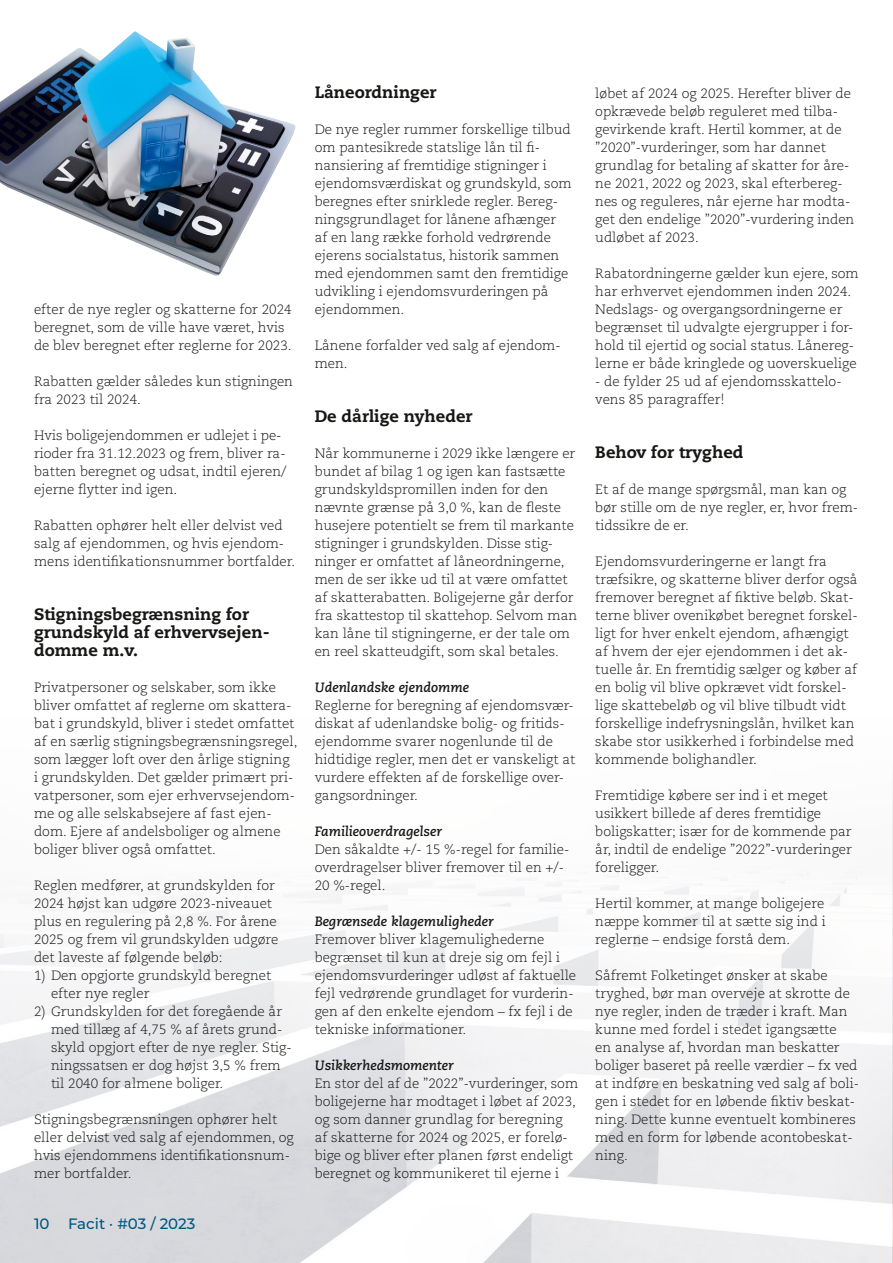
<style>
.page{position:relative;width:893px;height:1263px;background:#fff}
.page>*{position:absolute;margin:0;border:0;box-sizing:border-box;transform-origin:0 0}
.t1{font:800 16.5px/18px "Caecilia LT Std";color:#181716}
.t2{font:500 15px "Montserrat";color:#005681}
.t3{font:300 13.5px/18px "Caecilia LT Std";color:#181716}
.t4{font:italic 700 13.5px "Caecilia LT Std";color:#181716}
</style>
<div class="page">
<hr style="left:892px;top:0;width:1px;height:1263px;background:#eef3f7">
<img style="left:0;top:714px;width:893px;height:549px">
<img style="left:0;top:31px;width:296px;height:245px">
<p class="t3" style="left:34px;top:300px;width:259px">efter de nye regler og skatterne for 2024 beregnet, som de ville have været, hvis de blev beregnet efter reglerne for 2023.</p>
<p class="t3" style="left:34px;top:372px;width:260px">Rabatten gælder således kun stigningen fra 2023 til 2024.</p>
<p class="t3" style="left:34px;top:426px;width:254px">Hvis boligejendommen er udlejet i pe&shy;rioder fra 31.12.2023 og frem, bliver ra&shy;batten beregnet og udsat, indtil ejeren/ ejerne flytter ind igen.</p>
<p class="t3" style="left:34px;top:516px;width:263px">Rabatten ophører helt eller delvist ved salg af ejendommen, og hvis ejendom&shy;mens identifikationsnummer bortfalder.</p>
<p class="t1" style="left:34px;top:605px;width:237px">Stigningsbegrænsning for grundskyld af erhvervsejen&shy;domme m.v.</p>
<p class="t3" style="left:34px;top:678px;width:265px">Privatpersoner og selskaber, som ikke bliver omfattet af reglerne om skattera&shy;bat i grundskyld, bliver i stedet omfattet af en særlig stigningsbegrænsningsregel, som lægger loft over den årlige stigning<br>i grundskylden. Det gælder primært pri&shy;vatpersoner, som ejer erhvervsejendom&shy;me og alle selskabsejere af fast ejen&shy;dom. Ejere af andelsboliger og almene boliger bliver også omfattet.</p>
<p class="t3" style="left:34px;top:876px;width:246px">Reglen medfører, at grundskylden for 2024 højst kan udgøre 2023-niveauet plus en regulering på 2,8 %. For årene 2025 og frem vil grundskylden udgøre det laveste af følgende beløb:</p>
<p class="t3" style="left:51px;top:966px;width:222px;text-indent:-17px">1) Den opgjorte grundskyld beregnet efter nye regler</p>
<p class="t3" style="left:51px;top:1002px;width:242px;text-indent:-17px">2) Grundskylden for det foregående år med tillæg af 4,75 % af årets grund&shy;skyld opgjort efter de nye regler. Stig&shy;ningssatsen er dog højst 3,5 % frem til 2040 for almene boliger.</p>
<p class="t3" style="left:34px;top:1110px;width:261px">Stigningsbegrænsningen ophører helt eller delvist ved salg af ejendommen, og hvis ejendommens identifikationsnum&shy;mer bortfalder.</p>
<p class="t2" style="left:34px;top:1213px;width:163px">10 Facit · #03 / 2023</p>
<p class="t1" style="left:315px;top:83px;width:123px">Låneordninger</p>
<p class="t3" style="left:315px;top:120px;width:259px">De nye regler rummer forskellige tilbud om pantesikrede statslige lån til fi&shy;nansiering af fremtidige stigninger i ejendomsværdiskat og grundskyld, som beregnes efter snirklede regler. Bereg&shy;ningsgrundlaget for lånene afhænger af en lang række forhold vedrørende ejerens socialstatus, historik sammen med ejendommen samt den fremtidige udvikling i ejendomsvurderingen på ejendommen.</p>
<p class="t3" style="left:315px;top:336px;width:248px">Lånene forfalder ved salg af ejendom&shy;men.</p>
<p class="t1" style="left:315px;top:407px;width:159px">De dårlige nyheder</p>
<p class="t3" style="left:315px;top:444px;width:264px">Når kommunerne i 2029 ikke længere er bundet af bilag 1 og igen kan fastsætte grundskyldspromillen inden for den nævnte grænse på 3,0 %, kan de fleste husejere potentielt se frem til markante stigninger i grundskylden. Disse stig&shy;ninger er omfattet af låneordningerne, men de ser ikke ud til at være omfattet af skatterabatten. Boligejerne går derfor fra skattestop til skattehop. Selvom man kan låne til stigningerne, er der tale om en reel skatteudgift, som skal betales.</p>
<p class="t4" style="left:315px;top:679px;width:156px">Udenlandske ejendomme</p>
<p class="t3" style="left:315px;top:696px;width:262px">Reglerne for beregning af ejendomsvær&shy;diskat af udenlandske bolig- og fritids&shy;ejendomme svarer nogenlunde til de hidtidige regler, men det er vanskeligt at vurdere effekten af de forskellige over&shy;gangsordninger.</p>
<p class="t4" style="left:315px;top:823px;width:129px">Familieoverdragelser</p>
<p class="t3" style="left:315px;top:840px;width:256px">Den såkaldte +/- 15 %-regel for familie&shy;overdragelser bliver fremover til en +/-<br>20 %-regel.</p>
<p class="t4" style="left:315px;top:913px;width:181px">Begrænsede klagemuligheder</p>
<p class="t3" style="left:315px;top:930px;width:263px">Fremover bliver klagemulighederne begrænset til kun at dreje sig om fejl i ejendomsvurderinger udløst af faktuelle fejl vedrørende grundlaget for vurderin&shy;gen af den enkelte ejendom – fx fejl i de tekniske informationer.</p>
<p class="t4" style="left:315px;top:1057px;width:141px">Usikkerhedsmomenter</p>
<p class="t3" style="left:315px;top:1074px;width:265px">En stor del af de ”2022”-vurderinger, som boligejerne har modtaget i løbet af 2023, og som danner grundlag for beregning af skatterne for 2024 og 2025, er forelø&shy;bige og bliver efter planen først endeligt beregnet og kommunikeret til ejerne i</p>
<p class="t3" style="left:595px;top:84px;width:261px">løbet af 2024 og 2025. Herefter bliver de opkrævede beløb reguleret med tilba&shy;gevirkende kraft. Hertil kommer, at de ”2020”-vurderinger, som har dannet grundlag for betaling af skatter for åre&shy;ne 2021, 2022 og 2023, skal efterbereg&shy;nes og reguleres, når ejerne har modta&shy;get den endelige ”2020”-vurdering inden udløbet af 2023.</p>
<p class="t3" style="left:595px;top:264px;width:265px">Rabatordningerne gælder kun ejere, som har erhvervet ejendommen inden 2024.<br>Nedslags- og overgangsordningerne er begrænset til udvalgte ejergrupper i for&shy;hold til ejertid og social status. Lånereg&shy;lerne er både kringlede og uoverskuelige</p>
<p class="t3" style="left:595px;top:372px;width:248px">- de fylder 25 ud af ejendomsskattelo&shy;vens 85 paragraffer!</p>
<p class="t1" style="left:595px;top:443px;width:150px">Behov for tryghed</p>
<p class="t3" style="left:595px;top:480px;width:264px">Et af de mange spørgsmål, man kan og bør stille om de nye regler, er, hvor frem&shy;tidssikre de er.</p>
<p class="t3" style="left:595px;top:552px;width:264px">Ejendomsvurderingerne er langt fra træfsikre, og skatterne bliver derfor også fremover beregnet af fiktive beløb. Skat&shy;terne bliver ovenikøbet beregnet forskel&shy;ligt for hver enkelt ejendom, afhængigt af hvem der ejer ejendommen i det ak&shy;tuelle år. En fremtidig sælger og køber af en bolig vil blive opkrævet vidt forskel&shy;lige skattebeløb og vil blive tilbudt vidt forskellige indefrysningslån, hvilket kan skabe stor usikkerhed i forbindelse med kommende bolighandler.</p>
<p class="t3" style="left:595px;top:786px;width:258px">Fremtidige købere ser ind i et meget usikkert billede af deres fremtidige boligskatter; især for de kommende par år, indtil de endelige ”2022”-vurderinger foreligger.</p>
<p class="t3" style="left:595px;top:894px;width:232px;text-align:justify">Hertil kommer, at mange boligejere næppe kommer til at sætte sig ind i reglerne – endsige forstå dem.</p>
<p class="t3" style="left:595px;top:966px;width:265px">Såfremt Folketinget ønsker at skabe tryghed, bør man overveje at skrotte de nye regler, inden de træder i kraft. Man kunne med fordel i stedet igangsætte<br>en analyse af, hvordan man beskatter boliger baseret på reelle værdier – fx ved at indføre en beskatning ved salg af boli&shy;gen i stedet for en løbende fiktiv beskat&shy;ning. Dette kunne eventuelt kombineres med en form for løbende acontobeskat&shy;ning.</p>
</div>
